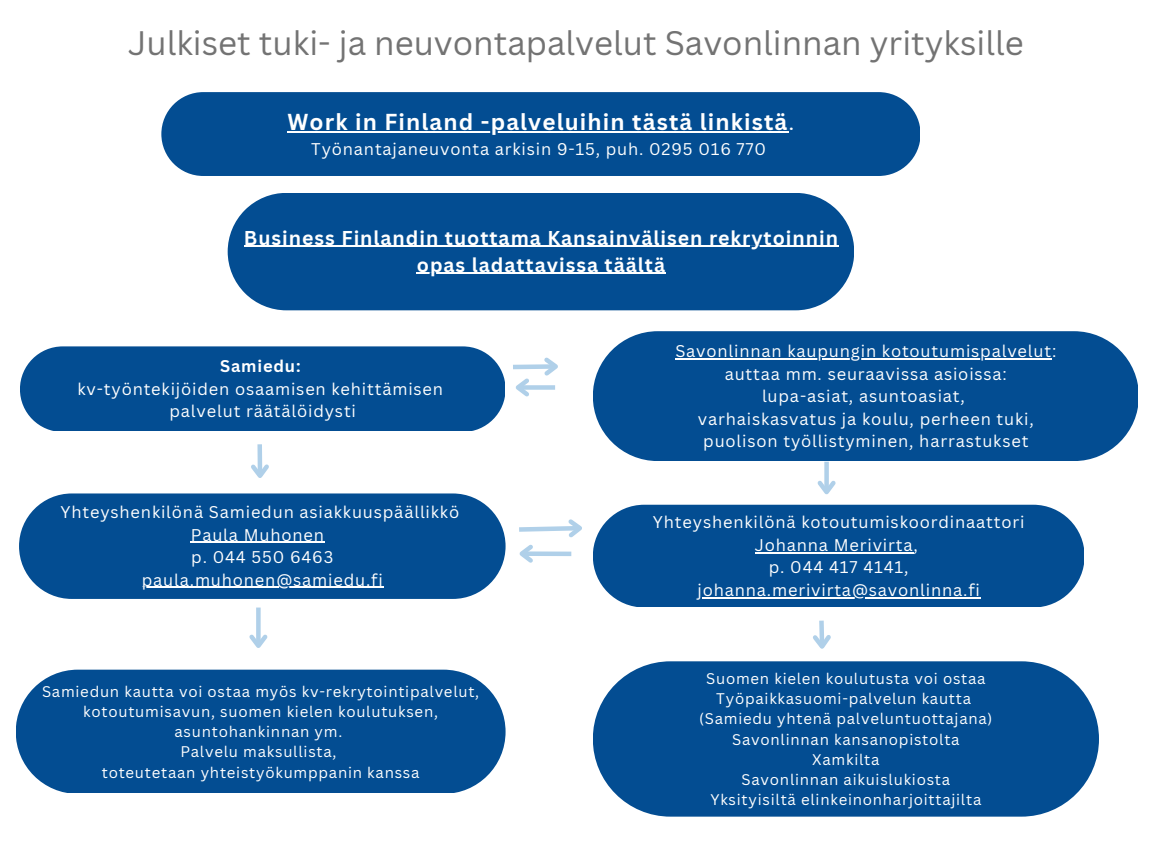
<style>
.page{position:relative;width:1152px;height:864px;background:#fff}
.page>*{position:absolute;margin:0;border:0;box-sizing:border-box;transform-origin:0 0}
.t1{font:33.15px "Canva Sans";color:#737373}
.t2{font:700 22.5px "Canva Sans";letter-spacing:.05em;color:#fff}
.t3{font:700 19.5px/27px "Canva Sans";letter-spacing:.05em;color:#fff;text-align:center}
.t4{font:16.5px/22.5px "Canva Sans";letter-spacing:.05em;color:#fff;text-align:center}
.t5{font:700 16.5px "Canva Sans";letter-spacing:.05em;color:#fff}
.t6{font:15px/20.2px "Canva Sans";letter-spacing:.05em;color:#fff;text-align:center}
.s1{font-weight:400}
</style>
<div class="page">
<div style="left:161px;top:92px;width:759px;height:84px;background:#034d92;border-radius:42px"></div>
<hr style="left:287px;top:131px;width:502px;height:1px;background:#fff">
<div style="left:19px;top:493px;width:487px;height:106px;background:#034d92;border-radius:53px"></div>
<hr style="left:191px;top:542px;width:134px;height:1px;background:#fff">
<hr style="left:142px;top:587px;width:242px;height:1px;background:#fff">
<div style="left:16px;top:670px;width:490px;height:123px;background:#034d92;border-radius:62px"></div>
<div style="left:593px;top:505px;width:491px;height:102px;background:#034d92;border-radius:51px"></div>
<hr style="left:755px;top:552px;width:158px;height:1px;background:#fff">
<hr style="left:698px;top:597px;width:283px;height:1px;background:#fff">
<div style="left:20px;top:346px;width:485px;height:85px;background:#034d92;border-radius:43px"></div>
<div style="left:228px;top:193px;width:626px;height:117px;background:#034d92"></div>
<hr style="left:244px;top:246px;width:303px;height:1px;background:#fff">
<hr style="left:547px;top:246px;width:292px;height:1px;background:#fff">
<hr style="left:417px;top:273px;width:249px;height:1px;background:#fff">
<div style="left:593px;top:331px;width:545px;height:130px;background:#034d92;border-radius:65px"></div>
<hr style="left:675px;top:358px;width:377px;height:1px;background:#fff">
<div style="left:593px;top:661px;width:506px;height:156px;background:#034d92;border-radius:78px"></div>
<div style="left:824px;top:462px;width:5px;height:30px;background:#b0d0e9"></div>
<svg style="left:817px;top:477px;width:19px;height:18px"></svg>
<svg style="left:813px;top:620px;width:18px;height:29px"></svg>
<div style="left:257px;top:444px;width:5px;height:32px;background:#b0d0e9"></div>
<svg style="left:251px;top:460px;width:18px;height:18px"></svg>
<div style="left:256px;top:608px;width:5px;height:38px;background:#b0d0e9"></div>
<svg style="left:249px;top:631px;width:19px;height:17px"></svg>
<svg style="left:519px;top:519px;width:63px;height:44px"></svg>
<svg style="left:513px;top:357px;width:45px;height:40px"></svg>
<h1 class="t1" style="left:128px;top:24px;width:897px">Julkiset tuki- ja neuvontapalvelut Savonlinnan yrityksille</h1>
<h2 class="t2" style="left:287px;top:108px;width:508px">Work in Finland -palveluihin tästä linkistä<span class="s1">.</span></h2>
<p class="t4" style="left:311px;top:138px;width:456px">Työnantajaneuvonta arkisin 9-15, puh. 0295 016 770</p>
<p class="t3" style="left:244px;top:224px;width:596px">Business Finlandin tuottama Kansainvälisen rekrytoinnin opas ladattavissa täältä</p>
<p class="t5" style="left:220px;top:356px;width:82px">Samiedu:</p>
<p class="t4" style="left:78px;top:378px;width:367px">kv-työntekijöiden osaamisen kehittämisen palvelut räätälöidysti</p>
<p class="t4" style="left:61px;top:501px;width:400px">Yhteyshenkilönä Samiedun asiakkuuspäällikkö<br>Paula Muhonen<br>p. 044 550 6463<br>paula.muhonen@samiedu.fi</p>
<p class="t6" style="left:42px;top:681px;width:439px">Samiedun kautta voi ostaa myös kv-rekrytointipalvelut, kotoutumisavun, suomen kielen koulutuksen, asuntohankinnan ym.<br>Palvelu maksullista,<br>toteutetaan yhteistyökumppanin kanssa</p>
<p class="t4" style="left:675px;top:340px;width:383px">Savonlinnan kaupungin kotoutumispalvelut: auttaa mm. seuraavissa asioissa:<br>lupa-asiat, asuntoasiat,<br>varhaiskasvatus ja koulu, perheen tuki, puolison työllistyminen, harrastukset</p>
<p class="t4" style="left:653px;top:511px;width:373px">Yhteyshenkilönä kotoutumiskoordinaattori<br>Johanna Merivirta,<br>p. 044 417 4141, johanna.merivirta@savonlinna.fi</p>
<p class="t6" style="left:699px;top:668px;width:295px">Suomen kielen koulutusta voi ostaa<br>Työpaikkasuomi-palvelun kautta (Samiedu yhtenä palveluntuottajana)<br>Savonlinnan kansanopistolta<br>Xamkilta<br>Savonlinnan aikuislukiosta<br>Yksityisiltä elinkeinonharjoittajilta</p>
</div>
